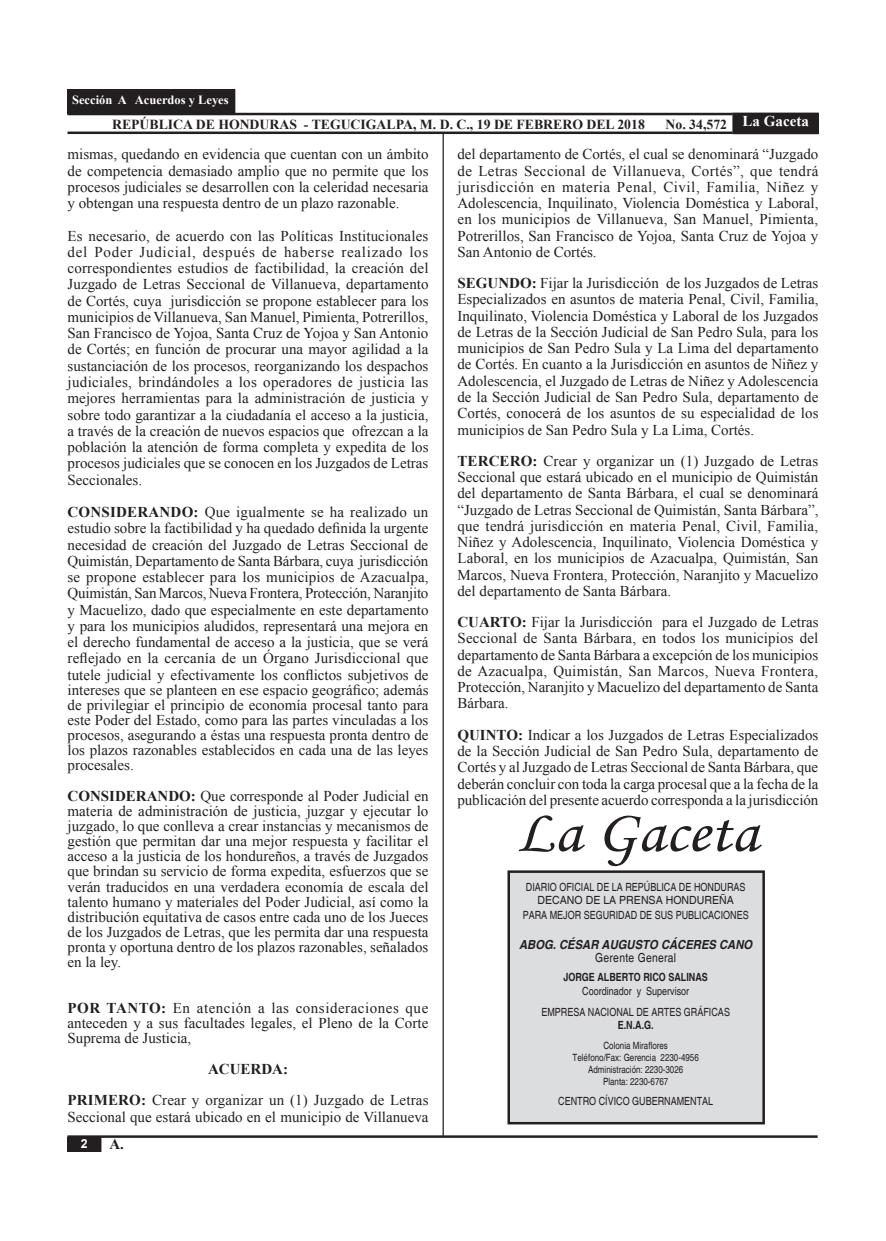
<style>
.page{position:relative;width:886px;height:1241px;background:#fff}
.page>*{position:absolute;margin:0;border:0;box-sizing:border-box;transform-origin:0 0}
.t1{font:60px "Monotype Corsiva";color:#231f20;scale:1.1 1}
.t2{font:15px/16.2px "Times New Roman";color:#231f20;text-align:justify}
.t3{font:700 15px "Times New Roman";color:#231f20}
.t4{font:700 15px "Times New Roman";color:#fff}
.t5{font:700 13.75px "Times New Roman";color:#231f20}
.t6{font:italic 700 12.5px "Helvetica";color:#231f20;scale:.9 1}
.t7{font:700 12.5px "Times New Roman";color:#fff}
.t8{font:12.5px "Helvetica";letter-spacing:.025em;color:#231f20;scale:.83 1}
.t9{font:700 12.5px "Arial";color:#fff}
.t10{font:11.25px "Helvetica";color:#231f20;scale:.8 1}
.t11{font:700 11.25px "Helvetica";color:#231f20;scale:.8 1}
.t12{font:11.25px "Helvetica";color:#231f20;scale:.94 1}
.t13{font:10px "Helvetica";color:#231f20;scale:.8 1}
.s1{font-weight:700}
</style>
<div class="page">
<div style="left:68px;top:1136px;width:33px;height:15px;background:#231f20"></div>
<div style="left:733px;top:113px;width:85px;height:21px;background:#231f20"></div>
<hr style="left:68px;top:131px;width:664px;height:3px;background:#231f20">
<hr style="left:68px;top:113px;width:664px;height:2px;background:#231f20">
<hr style="left:68px;top:1135px;width:750px;height:2px;background:#231f20">
<div style="left:68px;top:90px;width:167px;height:24px;background:#231f20"></div>
<hr style="left:442px;top:133px;width:2px;height:1002px;background:#231f20">
<div style="left:509px;top:871px;width:255px;height:251px;background:#dcdddf"></div>
<div style="left:507px;top:870px;width:258px;height:254px;border:2px solid #231f20"></div>
<p class="t7" style="left:72px;top:92px;width:158px">Sección A Acuerdos y Leyes</p>
<p class="t5" style="left:112px;top:114px;width:534px">REPÚBLICA DE HONDURAS - TEGUCIGALPA, M. D. C., 19 DE FEBRERO DEL 2018</p>
<p class="t5" style="left:665px;top:114px;width:63px">No. 34,572</p>
<p class="t4" style="left:742px;top:110px;width:68px">La Gaceta</p>
<p class="t2" style="left:68px;top:146px;width:362px">mismas, quedando en evidencia que cuentan con un ámbito de competencia demasiado amplio que no permite que los procesos judiciales se desarrollen con la celeridad necesaria y obtengan una respuesta dentro de un plazo razonable.</p>
<p class="t2" style="left:68px;top:227px;width:363px">Es necesario, de acuerdo con las Políticas Institucionales del Poder Judicial, después de haberse realizado los correspondientes estudios de factibilidad, la creación del Juzgado de Letras Seccional de Villanueva, departamento de Cortés, cuya jurisdicción se propone establecer para los municipios de Villanueva, San Manuel, Pimienta, Potrerillos, San Francisco de Yojoa, Santa Cruz de Yojoa y San Antonio de Cortés; en función de procurar una mayor agilidad a la sustanciación de los procesos, reorganizando los despachos judiciales, brindándoles a los operadores de justicia las mejores herramientas para la administración de justicia y sobre todo garantizar a la ciudadanía el acceso a la justicia, a través de la creación de nuevos espacios que ofrezcan a la población la atención de forma completa y expedita de los procesos judiciales que se conocen en los Juzgados de Letras Seccionales.</p>
<p class="t2" style="left:68px;top:504px;width:363px;line-height:15.9px"><span class="s1">CONSIDERANDO:</span> Que igualmente se ha realizado un estudio sobre la factibilidad y ha quedado definida la urgente necesidad de creación del Juzgado de Letras Seccional de Quimistán, Departamento de Santa Bárbara, cuya jurisdicción se propone establecer para los municipios de Azacualpa, Quimistán, San Marcos, Nueva Frontera, Protección, Naranjito y Macuelizo, dado que especialmente en este departamento y para los municipios aludidos, representará una mejora en el derecho fundamental de acceso a la justicia, que se verá reflejado en la cercanía de un Órgano Jurisdiccional que tutele judicial y efectivamente los conflictos subjetivos de intereses que se planteen en ese espacio geográfico; además de privilegiar el principio de economía procesal tanto para este Poder del Estado, como para las partes vinculadas a los procesos, asegurando a éstas una respuesta pronta dentro de los plazos razonables establecidos en cada una de las leyes procesales.</p>
<p class="t2" style="left:68px;top:787px;width:362px;line-height:15.1px"><span class="s1">CONSIDERANDO:</span> Que corresponde al Poder Judicial en materia de administración de justicia, juzgar y ejecutar lo juzgado, lo que conlleva a crear instancias y mecanismos de gestión que permitan dar una mejor respuesta y facilitar el acceso a la justicia de los hondureños, a través de Juzgados que brindan su servicio de forma expedita, esfuerzos que se verán traducidos en una verdadera economía de escala del talento humano y materiales del Poder Judicial, así como la distribución equitativa de casos entre cada uno de los Jueces de los Juzgados de Letras, que les permita dar una respuesta pronta y oportuna dentro de los plazos razonables, señalados en la ley.</p>
<p class="t2" style="left:68px;top:999px;width:362px;line-height:15.1px"><span class="s1">POR TANTO:</span> En atención a las consideraciones que anteceden y a sus facultades legales, el Pleno de la Corte Suprema de Justicia,</p>
<p class="t3" style="left:208px;top:1058px;width:81px">ACUERDA:</p>
<p class="t2" style="left:68px;top:1091px;width:362px"><span class="s1">PRIMERO:</span> Crear y organizar un (1) Juzgado de Letras<br>Seccional que estará ubicado en el municipio de Villanueva</p>
<p class="t9" style="left:81px;top:1134px;width:8px">2</p>
<p class="t3" style="left:109px;top:1133px;width:16px">A.</p>
<p class="t2" style="left:457px;top:146px;width:362px">del departamento de Cortés, el cual se denominará “Juzgado de Letras Seccional de Villanueva, Cortés”, que tendrá jurisdicción en materia Penal, Civil, Familia, Niñez y Adolescencia, Inquilinato, Violencia Doméstica y Laboral, en los municipios de Villanueva, San Manuel, Pimienta, Potrerillos, San Francisco de Yojoa, Santa Cruz de Yojoa y San Antonio de Cortés.</p>
<p class="t2" style="left:457px;top:275px;width:363px"><span class="s1">SEGUNDO:</span> Fijar la Jurisdicción de los Juzgados de Letras Especializados en asuntos de materia Penal, Civil, Familia, Inquilinato, Violencia Doméstica y Laboral de los Juzgados de Letras de la Sección Judicial de San Pedro Sula, para los municipios de San Pedro Sula y La Lima del departamento de Cortés. En cuanto a la Jurisdicción en asuntos de Niñez y Adolescencia, el Juzgado de Letras de Niñez y Adolescencia de la Sección Judicial de San Pedro Sula, departamento de Cortés, conocerá de los asuntos de su especialidad de los municipios de San Pedro Sula y La Lima, Cortés.</p>
<p class="t2" style="left:457px;top:452px;width:362px"><span class="s1">TERCERO:</span> Crear y organizar un (1) Juzgado de Letras Seccional que estará ubicado en el municipio de Quimistán del departamento de Santa Bárbara, el cual se denominará “Juzgado de Letras Seccional de Quimistán, Santa Bárbara”, que tendrá jurisdicción en materia Penal, Civil, Familia, Niñez y Adolescencia, Inquilinato, Violencia Doméstica y Laboral, en los municipios de Azacualpa, Quimistán, San Marcos, Nueva Frontera, Protección, Naranjito y Macuelizo del departamento de Santa Bárbara.</p>
<p class="t2" style="left:457px;top:613px;width:362px"><span class="s1">CUARTO:</span> Fijar la Jurisdicción para el Juzgado de Letras Seccional de Santa Bárbara, en todos los municipios del departamento de Santa Bárbara a excepción de los municipios de Azacualpa, Quimistán, San Marcos, Nueva Frontera, Protección, Naranjito y Macuelizo del departamento de Santa Bárbara.</p>
<p class="t2" style="left:457px;top:726px;width:362px"><span class="s1">QUINTO:</span> Indicar a los Juzgados de Letras Especializados de la Sección Judicial de San Pedro Sula, departamento de Cortés y al Juzgado de Letras Seccional de Santa Bárbara, que deberán concluir con toda la carga procesal que a la fecha de la publicación del presente acuerdo corresponda a la jurisdicción</p>
<p class="t1" style="left:515px;top:795px;width:222px">La Gaceta</p>
<p class="t10" style="left:526px;top:880px;width:276px">DIARIO OFICIAL DE LA REPÚBLICA DE HONDURAS</p>
<p class="t12" style="left:537px;top:893px;width:103px">DECANO de la Prensa</p>
<p class="t12" style="left:666px;top:893px;width:18px">Hondure</p>
<p class="t12" style="left:719px;top:893px;width:16px">ña</p>
<p class="t10" style="left:523px;top:908px;width:284px">PARA MEJOR SEGURIDAD DE SUS PUBLICACIONES</p>
<p class="t6" style="left:519px;top:936px;width:261px">ABOG. CÉSAR AUGUSTO CÁCERES CANO</p>
<p class="t8" style="left:595px;top:949px;width:99px">Gerente General</p>
<p class="t11" style="left:563px;top:970px;width:182px">JORGE ALBERTO RICO SALINAS</p>
<p class="t10" style="left:582px;top:984px;width:135px">Coordinador y Supervisor</p>
<p class="t10" style="left:541px;top:1005px;width:237px">EMPRESA NACIONAL DE ARTES GRÁFICAS</p>
<p class="t11" style="left:618px;top:1018px;width:47px">E.N.A.G.</p>
<p class="t13" style="left:603px;top:1039px;width:82px">Colonia Miraflores</p>
<p class="t13" style="left:572px;top:1051px;width:159px">Teléfono/Fax: Gerencia 2230-4956</p>
<p class="t13" style="left:588px;top:1063px;width:120px">Administración: 2230-3026</p>
<p class="t13" style="left:603px;top:1075px;width:83px">Planta: 2230-6767</p>
<p class="t10" style="left:558px;top:1094px;width:195px">CENTRO CÍVICO GUBERNAMENTAL</p>
</div>
